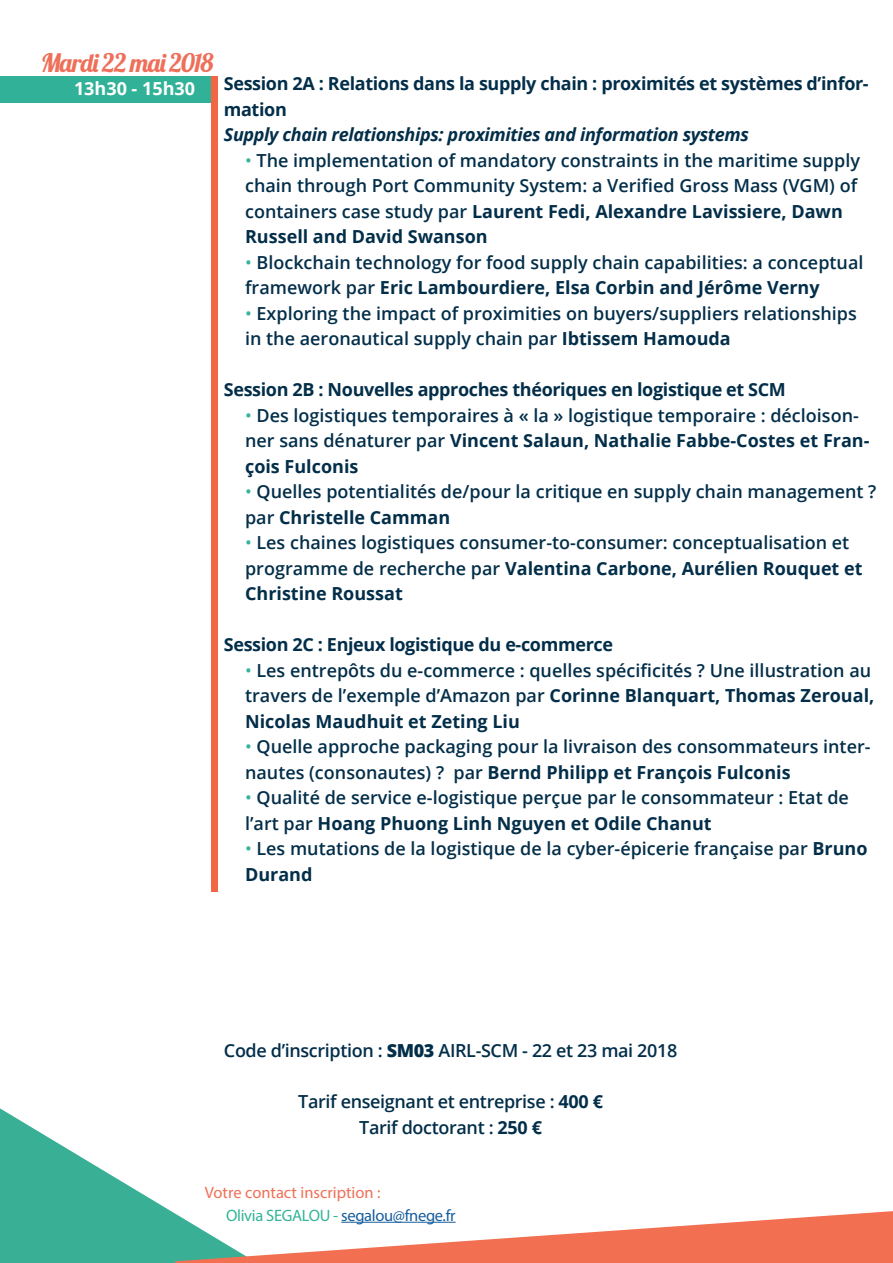
<style>
.page{position:relative;width:893px;height:1263px;background:#fff}
.page>*{position:absolute;margin:0;border:0;box-sizing:border-box;transform-origin:0 0}
.t1{font:25.5px "Lobster 1.4";letter-spacing:-.03em;color:#ee6f5a}
.t2{font:600 18px/25.5px "Open Sans";color:#032e49}
.t3{font:700 18px/25.5px "Open Sans";letter-spacing:-.02em;color:#032e49}
.t4{font:600 18px "Open Sans";letter-spacing:-.02em;color:#032e49}
.t5{font:italic 700 18px "Open Sans";letter-spacing:-.02em;color:#032e49}
.t6{font:700 18px "Open Sans";color:#fff}
.t7{font:16.5px "Myriad Pro";letter-spacing:-.02em;color:#175d9e}
.t8{font:16.5px "Myriad Pro";color:#f06f56}
.s1{font-weight:400;color:#33b498}
.s2{font-weight:700}
.s3{font-weight:800}
.s4{color:#33b498}
</style>
<div class="page">
<div style="left:0;top:76px;width:211px;height:27px;background:#31b197"></div>
<svg style="left:0;top:1108px;width:893px;height:155px"></svg>
<hr style="left:341px;top:1222px;width:115px;height:1px;background:#175d9e">
<div style="left:211px;top:76px;width:6px;height:816px;background:#f26743"></div>
<p class="t1" style="left:41px;top:47px;width:174px">Mardi 22 mai 2018</p>
<p class="t6" style="left:74px;top:75px;width:123px">13h30 - 15h30</p>
<p class="t3" style="left:224px;top:70px;width:646px">Session 2A : Relations dans la supply chain : proximités et systèmes d’infor&shy;mation</p>
<p class="t5" style="left:224px;top:122px;width:527px">Supply chain relationships: proximities and information systems</p>
<p class="t2" style="left:245px;top:147px;width:616px"><span class="s1">•</span> The implementation of mandatory constraints in the maritime supply chain through Port Community System: a Verified Gross Mass (VGM) of containers case study par <span class="s2">Laurent Fedi, Alexandre Lavissiere, Dawn Russell and David Swanson</span></p>
<p class="t2" style="left:245px;top:249px;width:620px"><span class="s1">•</span> Blockchain technology for food supply chain capabilities: a conceptual framework par <span class="s2">Eric Lambourdiere, Elsa Corbin and Jérôme Verny</span></p>
<p class="t2" style="left:245px;top:300px;width:613px"><span class="s1">•</span> Exploring the impact of proximities on buyers/suppliers relationships in the aeronautical supply chain par <span class="s2">Ibtissem Hamouda</span></p>
<p class="t3" style="left:224px;top:376px;width:564px">Session 2B : Nouvelles approches théoriques en logistique et SCM</p>
<p class="t2" style="left:245px;top:402px;width:626px"><span class="s1">•</span> Des logistiques temporaires à « la » logistique temporaire : décloison&shy;ner sans dénaturer par <span class="s2">Vincent Salaun, Nathalie Fabbe-Costes et Fran&shy;çois Fulconis</span></p>
<p class="t2" style="left:245px;top:479px;width:633px"><span class="s1">•</span> Quelles potentialités de/pour la critique en supply chain management ? par <span class="s2">Christelle Camman</span></p>
<p class="t2" style="left:245px;top:530px;width:619px"><span class="s1">•</span> Les chaines logistiques consumer-to-consumer: conceptualisation et programme de recherche par <span class="s2">Valentina Carbone, Aurélien Rouquet et<br>Christine Roussat</span></p>
<p class="t3" style="left:224px;top:631px;width:391px">Session 2C : Enjeux logistique du e-commerce</p>
<p class="t2" style="left:245px;top:657px;width:631px"><span class="s1">•</span> Les entrepôts du e-commerce : quelles spécificités ? Une illustration au travers de l’exemple d’Amazon par <span class="s2">Corinne Blanquart, Thomas Zeroual,<br>Nicolas Maudhuit et Zeting Liu</span></p>
<p class="t2" style="left:245px;top:734px;width:627px"><span class="s1">•</span> Quelle approche packaging pour la livraison des consommateurs inter&shy;nautes (consonautes) ? par <span class="s2">Bernd Philipp et François Fulconis</span></p>
<p class="t2" style="left:245px;top:785px;width:605px"><span class="s1">•</span> Qualité de service e-logistique perçue par le consommateur : Etat de l’art par <span class="s2">Hoang Phuong Linh Nguyen et Odile Chanut</span></p>
<p class="t2" style="left:245px;top:836px;width:624px"><span class="s1">•</span> Les mutations de la logistique de la cyber-épicerie française par <span class="s2">Bruno<br>Durand</span></p>
<p class="t4" style="left:224px;top:1038px;width:455px">Code d’inscription : <span class="s3">SM03</span> AIRL-SCM - 22 et 23 mai 2018</p>
<p class="t4" style="left:298px;top:1089px;width:306px">Tarif enseignant et entreprise : <span class="s2">400 €</span></p>
<p class="t4" style="left:359px;top:1115px;width:184px">Tarif doctorant : <span class="s2">250 €</span></p>
<p class="t8" style="left:205px;top:1183px;width:177px">Votre contact inscription :</p>
<p class="t7" style="left:226px;top:1205px;width:231px"><span class="s4">Olivia SEGALOU -</span> segalou@fnege.fr</p>
</div>
